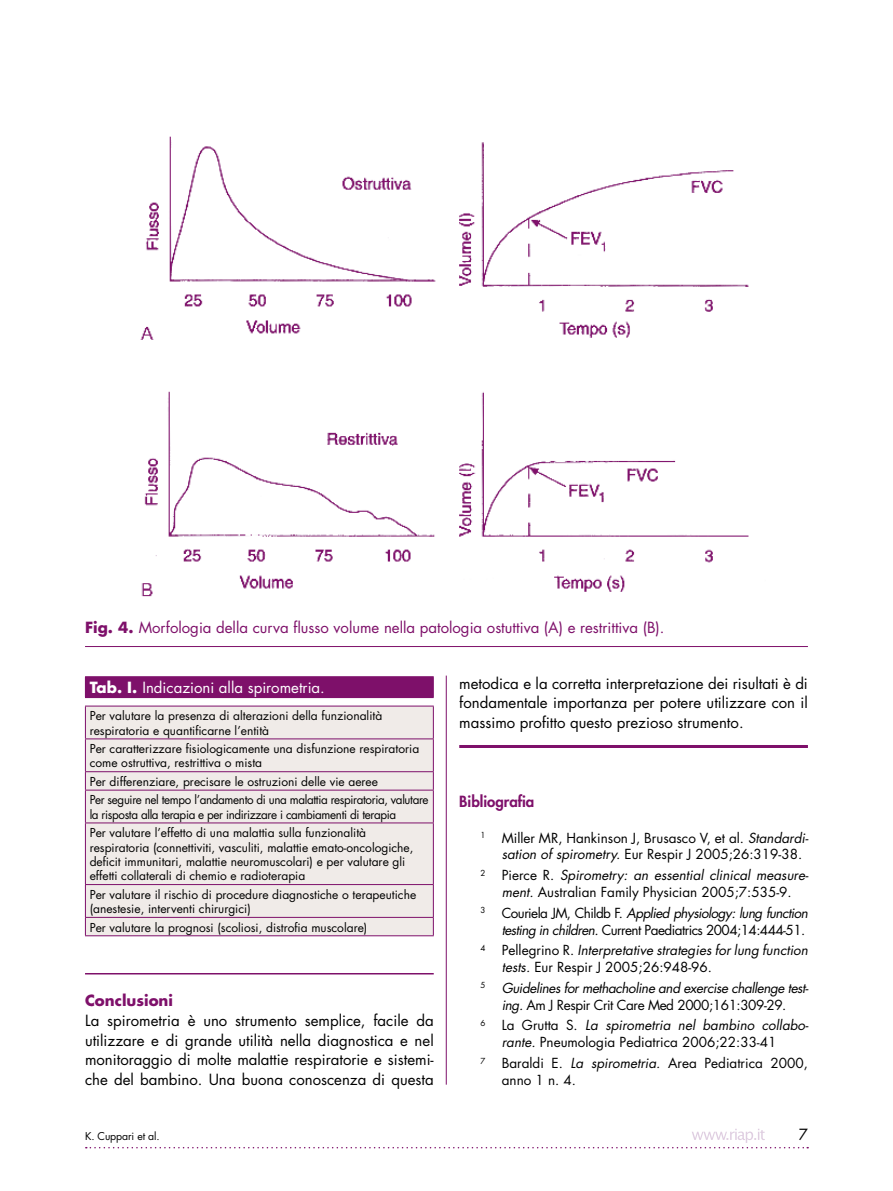
<style>
.page{position:relative;width:893px;height:1191px;background:#fff}
.page>*{position:absolute;margin:0;border:0;box-sizing:border-box;transform-origin:0 0}
.t1{font:15px/19.5px "Futura Std";color:#000;text-align:justify}
.t2{font:15px "Futura Std";color:#7e106a}
.t3{font:15px "Futura Std";color:#fff}
.t4{font:800 15px "Futura Std";color:#7e106a}
.t5{font:700 15px "Futura Std";color:#7e106a}
.t6{font:13.5px/16.6px "Futura Std";color:#000}
.t7{font:13.5px/16.6px "Futura Std";letter-spacing:-.04em;color:#000;text-align:right}
.t8{font:italic 13.5px/16.6px "Futura Std";letter-spacing:-.03em;color:#000;text-align:center}
.t9{font:italic 13.5px/16.6px "Futura Std";color:#000}
.t10{font:12px/14.4px "Futura Std";color:#000}
.t11{font:12px/18.5px "Futura Std";letter-spacing:-.03em;color:#000}
.t12{font:10.5px "Futura Std";letter-spacing:-.01em;color:#000}
.s1{font-weight:700}
.s2{font-style:italic}
.s3{font-style:normal}
</style>
<div class="page">
<svg style="left:86px;top:1128px;width:722px;height:20px"></svg>
<hr style="left:446px;top:675px;width:1px;height:409px;background:#7e106a">
<hr style="left:85px;top:973px;width:349px;height:1px;background:#7e106a">
<hr style="left:459px;top:745px;width:349px;height:3px;background:#7e106a">
<img style="left:140px;top:136px;width:609px;height:461px">
<hr style="left:85px;top:646px;width:723px;height:1px;background:#7e106a">
<div style="left:85px;top:676px;width:348px;height:21px;background:#7e106a"></div>
<div style="left:86px;top:706px;width:347px;height:229px;background:#f0ebe8"></div>
<hr style="left:85px;top:676px;width:349px;height:1px;background:#7e106a">
<svg style="left:433px;top:677px;width:1px;height:20px"></svg>
<hr style="left:85px;top:697px;width:349px;height:1px;background:#7e106a">
<hr style="left:85px;top:705px;width:349px;height:1px;background:#7e106a">
<hr style="left:85px;top:706px;width:1px;height:32px;background:#7e106a">
<hr style="left:433px;top:706px;width:1px;height:32px;background:#7e106a">
<hr style="left:85px;top:738px;width:349px;height:1px;background:#7e106a">
<hr style="left:85px;top:739px;width:1px;height:32px;background:#7e106a">
<hr style="left:433px;top:739px;width:1px;height:32px;background:#7e106a">
<hr style="left:85px;top:771px;width:349px;height:1px;background:#7e106a">
<svg style="left:85px;top:772px;width:1px;height:17px"></svg>
<svg style="left:433px;top:772px;width:1px;height:17px"></svg>
<hr style="left:85px;top:789px;width:349px;height:1px;background:#7e106a">
<hr style="left:85px;top:790px;width:1px;height:32px;background:#7e106a">
<hr style="left:433px;top:790px;width:1px;height:32px;background:#7e106a">
<hr style="left:85px;top:822px;width:349px;height:1px;background:#7e106a">
<hr style="left:85px;top:823px;width:1px;height:61px;background:#7e106a">
<hr style="left:433px;top:823px;width:1px;height:61px;background:#7e106a">
<hr style="left:85px;top:884px;width:349px;height:1px;background:#7e106a">
<hr style="left:85px;top:885px;width:1px;height:32px;background:#7e106a">
<hr style="left:433px;top:885px;width:1px;height:32px;background:#7e106a">
<hr style="left:85px;top:917px;width:349px;height:1px;background:#7e106a">
<svg style="left:85px;top:917px;width:1px;height:18px"></svg>
<svg style="left:433px;top:917px;width:1px;height:18px"></svg>
<hr style="left:85px;top:935px;width:349px;height:1px;background:#7e106a">
<p class="t2" style="left:85px;top:618px;width:581px"><span class="s1">Fig. 4.</span> Morfologia della curva flusso volume nella patologia ostuttiva (A) e restrittiva (B).</p>
<p class="t3" style="left:90px;top:678px;width:237px"><span class="s1">Tab. I.</span> Indicazioni alla spirometria.</p>
<p class="t10" style="left:90px;top:708px;width:294px">Per valutare la presenza di alterazioni della funzionalità respiratoria e quantificarne l’entità</p>
<p class="t10" style="left:90px;top:741px;width:331px">Per caratterizzare fisiologicamente una disfunzione respiratoria come ostruttiva, restrittiva o mista</p>
<p class="t11" style="left:90px;top:772px;width:340px">Per differenziare, precisare le ostruzioni delle vie aeree<br>Per seguire nel tempo l’andamento di una malattia respiratoria, valutare</p>
<p class="t11" style="left:90px;top:805px;width:308px">la risposta alla terapia e per indirizzare i cambiamenti di terapia<br>Per valutare l’effetto di una malattia sulla funzionalità</p>
<p class="t10" style="left:90px;top:840px;width:325px">respiratoria (connettiviti, vasculiti, malattie emato-oncologiche, deficit immunitari, malattie neuromuscolari) e per valutare gli effetti collaterali di chemio e radioterapia</p>
<p class="t10" style="left:90px;top:887px;width:328px">Per valutare il rischio di procedure diagnostiche o terapeutiche (anestesie, interventi chirurgici)</p>
<p class="t10" style="left:90px;top:920px;width:279px">Per valutare la prognosi (scoliosi, distrofia muscolare)</p>
<p class="t5" style="left:85px;top:990px;width:90px">Conclusioni</p>
<p class="t1" style="left:85px;top:1010px;width:350px">La spirometria è uno strumento semplice, facile da utilizzare e di grande utilità nella diagnostica e nel monitoraggio di molte malattie respiratorie e sistemi&shy;che del bambino. Una buona conoscenza di questa</p>
<p class="t1" style="left:459px;top:673px;width:350px">metodica e la corretta interpretazione dei risultati è di fondamentale importanza per potere utilizzare con il massimo profitto questo prezioso strumento.</p>
<p class="t4" style="left:459px;top:791px;width:77px">Bibliografia</p>
<p class="t6" style="left:502px;top:829px;width:308px;text-indent:-21px"><sup>1</sup> Miller MR, Hankinson J, Brusasco V, et al. <span class="s2">Standardi&shy;sation of spirometry.</span> Eur Respir J 2005;26:319-38.</p>
<p class="t6" style="left:480px;top:867px;width:329px;text-align:center"><sup>2</sup> Pierce R. <span class="s2">Spirometry: an essential clinical measure&shy;ment.</span> Australian Family Physician 2005;7:535-9.</p>
<p class="t7" style="left:480px;top:904px;width:329px"><sup>3</sup> Couriela JM, Childb F. <span class="s2">Applied physiology: lung function testing in children.</span> Current Paediatrics 2004;14:444-51.</p>
<p class="t9" style="left:502px;top:942px;width:308px;text-indent:-21px"><sup>4</sup> <span class="s3">Pellegrino R.</span> Interpretative strategies for lung function tests. <span class="s3">Eur Respir J 2005;26:948-96.</span></p>
<p class="t8" style="left:480px;top:979px;width:329px"><sup>5</sup> Guidelines for methacholine and exercise challenge test&shy;ing. <span class="s3">Am J Respir Crit Care Med 2000;161:309-29.</span></p>
<p class="t6" style="left:502px;top:1017px;width:308px;text-indent:-21px"><sup>6</sup> La Grutta S. <span class="s2">La spirometria nel bambino collabo&shy;rante.</span> Pneumologia Pediatrica 2006;22:33-41</p>
<p class="t6" style="left:502px;top:1054px;width:308px;text-indent:-21px"><sup>7</sup> Baraldi E. <span class="s2">La spirometria.</span> Area Pediatrica 2000, anno 1 n. 4.</p>
<p class="t12" style="left:85px;top:1129px;width:76px">K. Cuppari et al.</p>
<p class="t1" style="left:799px;top:1124px;width:11px">7</p>
</div>
